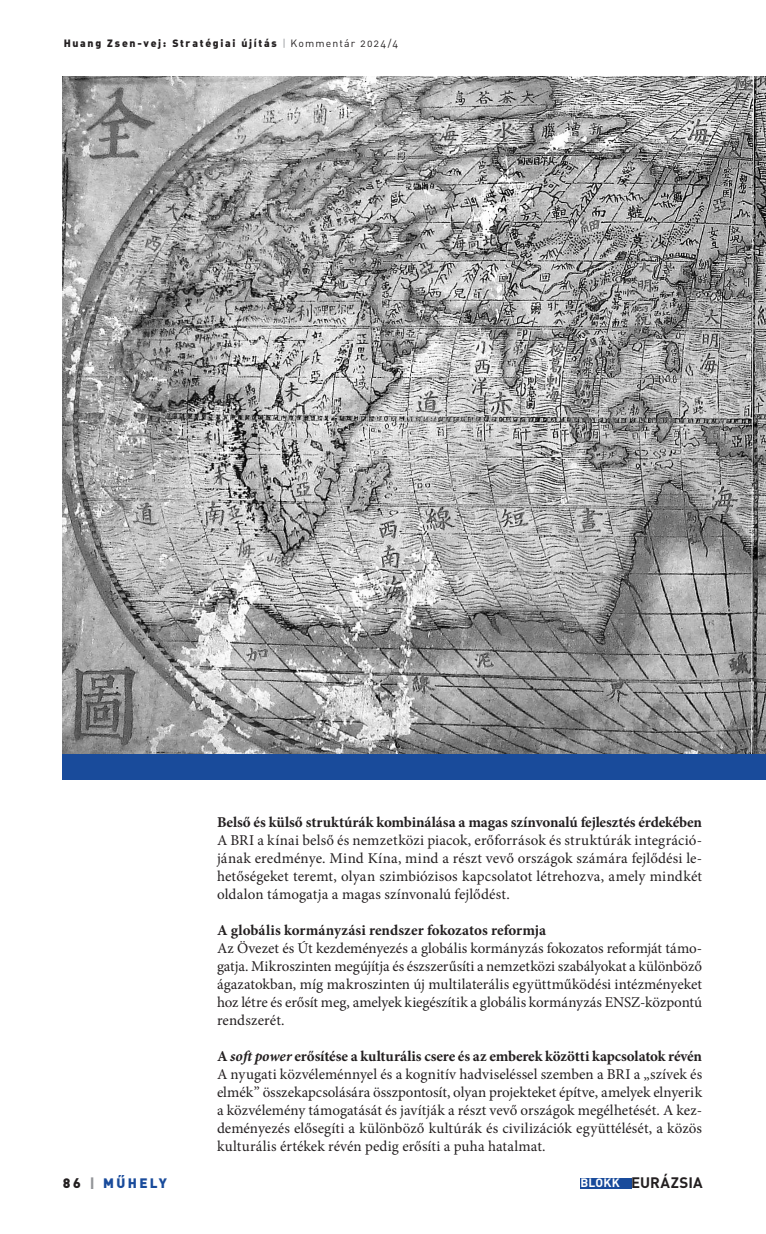
<style>
.page{position:relative;width:766px;height:1234px;background:#fff}
.page>*{position:absolute;margin:0;border:0;box-sizing:border-box;transform-origin:0 0}
._8_-_kenyér_1_---_10_pt{font:15px/18px "Minion Pro";letter-spacing:.005em;color:#231f20;text-align:justify}
._8_-_kenyér_1_---_10_pt-2{font:700 15px "Minion Pro";letter-spacing:-.005em;color:#231f20}
.t1{font:700 15px "DIN Alt PFL";letter-spacing:.06em;color:#231f20}
.t2{font:13.5px "DIN Alt Blk PFL";letter-spacing:.2em;color:#194b9b}
.t3{font:10.5px "DIN Alt Blk PFL";letter-spacing:.175em;color:#231f20}
.s1{font-family:"DIN Alt PFL";color:#939598}
.s2{font-family:"DIN Alt PFL"}
.s3{font-style:italic}
.s4{color:#231f20}
.s5{color:#939598}
.s6{font-size:12px;color:#fff}
</style>
<div class="page">
<div style="left:580px;top:1177px;width:52px;height:11px;background:#194b9b"></div>
<img style="left:63px;top:77px;width:702px;height:677px">
<div style="left:63px;top:754px;width:702px;height:26px;background:#194b9b"></div>
<p class="t3" style="left:64px;top:36px;width:335px">Huang Zsen-vej: Stratégiai újítás <span class="s1">|</span> <span class="s2">Kommentár 2024/4</span></p>
<p class="_8_-_kenyér_1_---_10_pt-2" style="left:217px;top:811px;width:486px">Belső és külső struktúrák kombinálása a magas színvonalú fejlesztés érdekében</p>
<p class="_8_-_kenyér_1_---_10_pt" style="left:217px;top:831px;width:486px">A BRI a kínai belső és nemzetközi piacok, erőforrások és struktúrák integráció&shy;jának eredménye. Mind Kína, mind a részt vevő országok számára fejlődési le&shy;hetőségeket teremt, olyan szimbiózisos kapcsolatot létrehozva, amely mindkét oldalon támogatja a magas színvonalú fejlődést.</p>
<p class="_8_-_kenyér_1_---_10_pt-2" style="left:217px;top:919px;width:330px">A globális kormányzási rendszer fokozatos reformja</p>
<p class="_8_-_kenyér_1_---_10_pt" style="left:217px;top:939px;width:486px">Az Övezet és Út kezdeményezés a globális kormányzás fokozatos reformját támo&shy;gatja. Mikroszinten megújítja és észszerűsíti a nemzetközi szabályokat a különböző ágazatokban, míg makroszinten új multilaterális együttműködési intézményeket hoz létre és erősít meg, amelyek kiegészítik a globális kormányzás ENSZ-központú rendszerét.</p>
<p class="_8_-_kenyér_1_---_10_pt-2" style="left:217px;top:1045px;width:486px">A <span class="s3">soft power</span> erősítése a kulturális csere és az emberek közötti kapcsolatok révén</p>
<p class="_8_-_kenyér_1_---_10_pt" style="left:217px;top:1065px;width:486px">A nyugati közvéleménnyel és a kognitív hadviseléssel szemben a BRI a „szívek és elmék” összekapcsolására összpontosít, olyan projekteket építve, amelyek elnyerik a közvélemény támogatását és javítják a részt vevő országok megélhetését. A kez&shy;deményezés elősegíti a különböző kultúrák és civilizációk együttélését, a közös kulturális értékek révén pedig erősíti a puha hatalmat.</p>
<p class="t2" style="left:63px;top:1173px;width:105px"><span class="s4">86</span> <span class="s5">|</span> MŰHELY</p>
<p class="t1" style="left:580px;top:1172px;width:123px"><span class="s6">BLOKK</span> EURÁZSIA</p>
</div>
